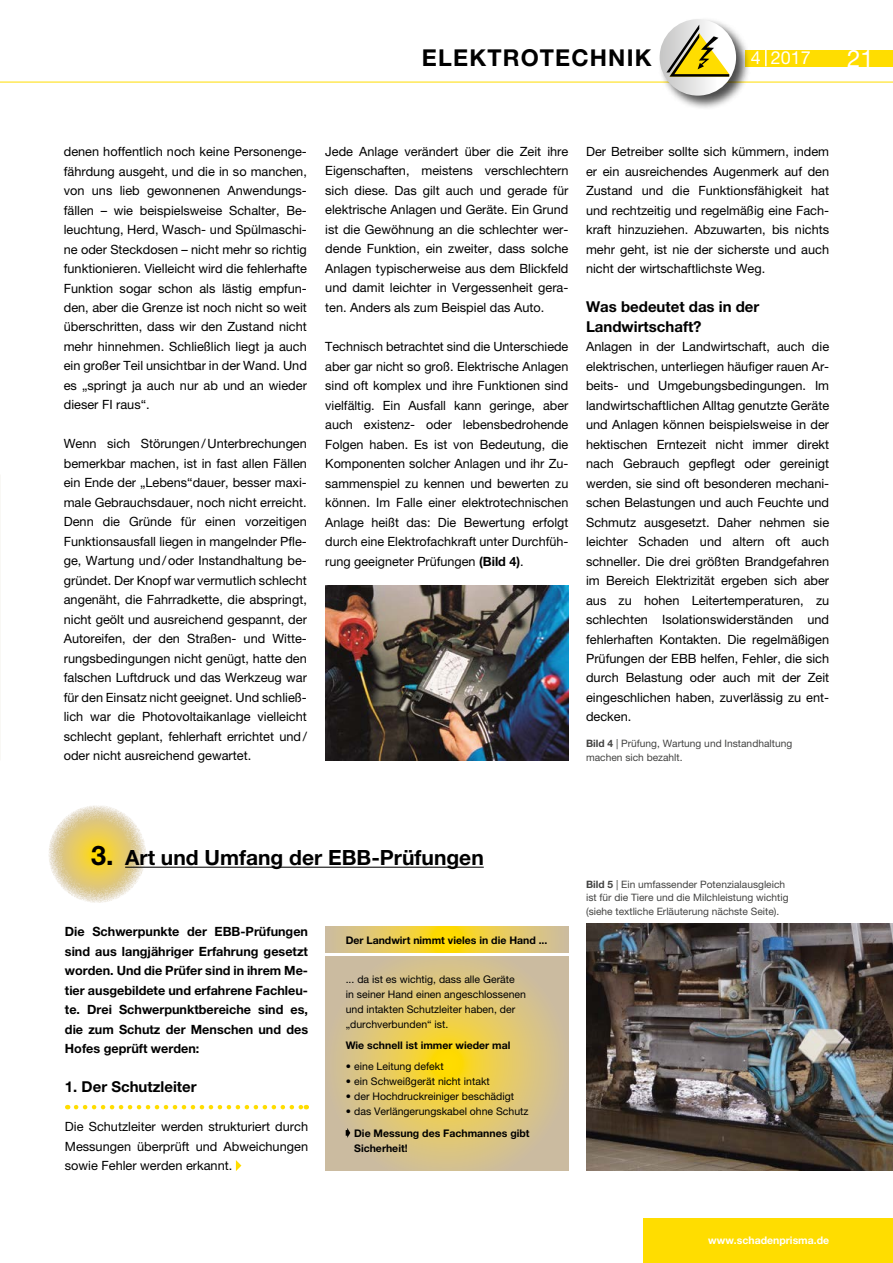
<style>
.page{position:relative;width:893px;height:1263px;background:#fff}
.page>*{position:absolute;margin:0;border:0;box-sizing:border-box;transform-origin:0 0}
.t1{font:24px "Helvetica Neue";color:#fff}
.t2{font:700 23.25px "Helvetica Neue";letter-spacing:.05em;color:#000}
.t3{font:700 21px "Helvetica Neue";color:#000}
.t4{font:18px "Helvetica Neue";color:#fff}
.t5{font:700 15px/19.5px "Helvetica Neue";color:#000}
.t6{font:12.75px/19.5px "Helvetica Neue";color:#000;text-align:justify}
.t7{font:700 12.75px/19.5px "Helvetica Neue";color:#000;text-align:justify}
.t8{font:10.5px/15px "Helvetica Neue";color:#000}
.t9{font:700 10.5px/15px "Helvetica Neue";color:#000}
.t10{font:700 10.5px "Helvetica Neue";color:#fff}
.t11{font:10.2px/13.5px "Helvetica Neue";color:#434342}
.s1{font-weight:700}
.s2{font-size:27px}
</style>
<div class="page">
<div style="left:644px;top:1219px;width:249px;height:44px;background:#fd0"></div>
<img style="left:325px;top:585px;width:243px;height:175px">
<svg style="left:76px;top:1105px;width:231px;height:4px"></svg>
<svg style="left:236px;top:1160px;width:5px;height:11px"></svg>
<svg style="left:48px;top:805px;width:98px;height:98px;background:#e7d38a"></svg>
<hr style="left:125px;top:867px;width:359px;height:1px;background:#000">
<svg style="left:325px;top:927px;width:243px;height:25px;background:#e6cb5a"></svg>
<svg style="left:325px;top:956px;width:243px;height:214px;background:#dbc57a"></svg>
<svg style="left:346px;top:1128px;width:4px;height:10px"></svg>
<img style="left:586px;top:924px;width:307px;height:246px">
<hr style="left:0;top:82px;width:893px;height:1px;background:#fd0">
<div style="left:745px;top:50px;width:148px;height:16px;background:#fd0"></div>
<div style="left:657px;top:17px;width:94px;height:94px;background:#000;opacity:.7"></div>
<svg style="left:660px;top:19px;width:76px;height:77px"></svg>
<svg style="left:666px;top:25px;width:63px;height:52px"></svg>
<svg style="left:765px;top:50px;width:2px;height:16px"></svg>
<h2 class="t2" style="left:422px;top:43px;width:231px">ELEKTROTECHNIK</h2>
<h3 class="t4" style="left:751px;top:47px;width:62px">4 2017</h3>
<h1 class="t1" style="left:847px;top:44px;width:28px">21</h1>
<p class="t6" style="left:64px;top:142px;width:245px">denen hoffentlich noch keine Personenge&shy;fährdung ausgeht, und die in so manchen, von uns lieb gewonnenen Anwendungs&shy;fällen – wie beispielsweise Schalter, Be&shy;leuchtung, Herd, Wasch- und Spülmaschi&shy;ne oder Steckdosen – nicht mehr so richtig funktionieren. Vielleicht wird die fehlerhafte Funktion sogar schon als lästig empfun&shy;den, aber die Grenze ist noch nicht so weit überschritten, dass wir den Zustand nicht mehr hinnehmen. Schließlich liegt ja auch ein großer Teil unsichtbar in der Wand. Und es „springt ja auch nur ab und an wieder dieser FI raus“.</p>
<p class="t6" style="left:64px;top:434px;width:245px">Wenn sich Störungen/Unterbrechungen bemerkbar machen, ist in fast allen Fällen ein Ende der „Lebens“dauer, besser maxi&shy;male Gebrauchsdauer, noch nicht erreicht.<br>Denn die Gründe für einen vorzeitigen Funktionsausfall liegen in mangelnder Pfle&shy;ge, Wartung und/oder Instandhaltung be&shy;gründet. Der Knopf war vermutlich schlecht angenäht, die Fahrradkette, die abspringt, nicht geölt und ausreichend gespannt, der Autoreifen, der den Straßen- und Witte&shy;rungsbedingungen nicht genügt, hatte den falschen Luftdruck und das Werkzeug war für den Einsatz nicht geeignet. Und schließ&shy;lich war die Photovoltaikanlage vielleicht schlecht geplant, fehlerhaft errichtet und/ oder nicht ausreichend gewartet.</p>
<p class="t6" style="left:325px;top:141px;width:245px">Jede Anlage verändert über die Zeit ihre Eigenschaften, meistens verschlechtern sich diese. Das gilt auch und gerade für elektrische Anlagen und Geräte. Ein Grund ist die Gewöhnung an die schlechter wer&shy;dende Funktion, ein zweiter, dass solche Anlagen typischerweise aus dem Blickfeld und damit leichter in Vergessenheit gera&shy;ten. Anders als zum Beispiel das Auto.</p>
<p class="t6" style="left:325px;top:337px;width:245px">Technisch betrachtet sind die Unterschiede aber gar nicht so groß. Elektrische Anlagen sind oft komplex und ihre Funktionen sind vielfältig. Ein Ausfall kann geringe, aber auch existenz- oder lebensbedrohende Folgen haben. Es ist von Bedeutung, die Komponenten solcher Anlagen und ihr Zu&shy;sammenspiel zu kennen und bewerten zu können. Im Falle einer elektrotechnischen Anlage heißt das: Die Bewertung erfolgt durch eine Elektrofachkraft unter Durchfüh&shy;rung geeigneter Prüfungen <span class="s1">(Bild 4)</span>.</p>
<p class="t6" style="left:586px;top:142px;width:245px">Der Betreiber sollte sich kümmern, indem er ein ausreichendes Augenmerk auf den Zustand und die Funktionsfähigkeit hat und rechtzeitig und regelmäßig eine Fach&shy;kraft hinzuziehen. Abzuwarten, bis nichts mehr geht, ist nie der sicherste und auch nicht der wirtschaftlichste Weg.</p>
<p class="t5" style="left:586px;top:297px;width:175px">Was bedeutet das in der<br>Landwirtschaft?</p>
<p class="t6" style="left:586px;top:337px;width:245px">Anlagen in der Landwirtschaft, auch die elektrischen, unterliegen häufiger rauen Ar&shy;beits- und Umgebungsbedingungen. Im landwirtschaftlichen Alltag genutzte Geräte und Anlagen können beispielsweise in der hektischen Erntezeit nicht immer direkt nach Gebrauch gepflegt oder gereinigt werden, sie sind oft besonderen mechani&shy;schen Belastungen und auch Feuchte und Schmutz ausgesetzt. Daher nehmen sie leichter Schaden und altern oft auch schneller. Die drei größten Brandgefahren im Bereich Elektrizität ergeben sich aber aus zu hohen Leitertemperaturen, zu schlechten Isolationswiderständen und fehlerhaften Kontakten. Die regelmäßigen Prüfungen der EBB helfen, Fehler, die sich durch Belastung oder auch mit der Zeit eingeschlichen haben, zuverlässig zu ent&shy;decken.</p>
<p class="t11" style="left:586px;top:736px;width:208px"><span class="s1">Bild 4</span> | Prüfung, Wartung und Instandhaltung machen sich bezahlt.</p>
<h3 class="t3" style="left:91px;top:845px;width:394px"><span class="s2">3.</span> Art und Umfang der EBB-Prüfungen</h3>
<p class="t7" style="left:65px;top:921px;width:245px">Die Schwerpunkte der EBB-Prüfungen sind aus langjähriger Erfahrung gesetzt worden. Und die Prüfer sind in ihrem Me&shy;tier ausgebildete und erfahrene Fachleu&shy;te. Drei Schwerpunktbereiche sind es, die zum Schutz der Menschen und des Hofes geprüft werden:</p>
<p class="t5" style="left:65px;top:1077px;width:133px">1. Der Schutzleiter</p>
<p class="t6" style="left:65px;top:1117px;width:245px">Die Schutzleiter werden strukturiert durch Messungen überprüft und Abweichungen sowie Fehler werden erkannt.</p>
<p class="t9" style="left:346px;top:932px;width:203px">Der Landwirt nimmt vieles in die Hand ...</p>
<p class="t8" style="left:346px;top:971px;width:182px">... da ist es wichtig, dass alle Geräte<br>in seiner Hand einen angeschlossenen und intakten Schutzleiter haben, der „durchverbunden“ ist.</p>
<p class="t9" style="left:346px;top:1037px;width:166px">Wie schnell ist immer wieder mal</p>
<p class="t8" style="left:346px;top:1058px;width:99px">• eine Leitung defekt</p>
<p class="t8" style="left:346px;top:1073px;width:146px">• ein Schweißgerät nicht intakt</p>
<p class="t8" style="left:346px;top:1088px;width:170px">• der Hochdruckreiniger beschädigt</p>
<p class="t8" style="left:346px;top:1103px;width:184px">• das Verlängerungskabel ohne Schutz</p>
<p class="t9" style="left:354px;top:1126px;width:177px">Die Messung des Fachmannes gibt<br>Sicherheit!</p>
<p class="t11" style="left:586px;top:877px;width:204px"><span class="s1">Bild 5</span> | Ein umfassender Potenzialausgleich ist für die Tiere und die Milchleistung wichtig (siehe textliche Erläuterung nächste Seite).</p>
<p class="t10" style="left:708px;top:1233px;width:122px">www.schadenprisma.de</p>
</div>
